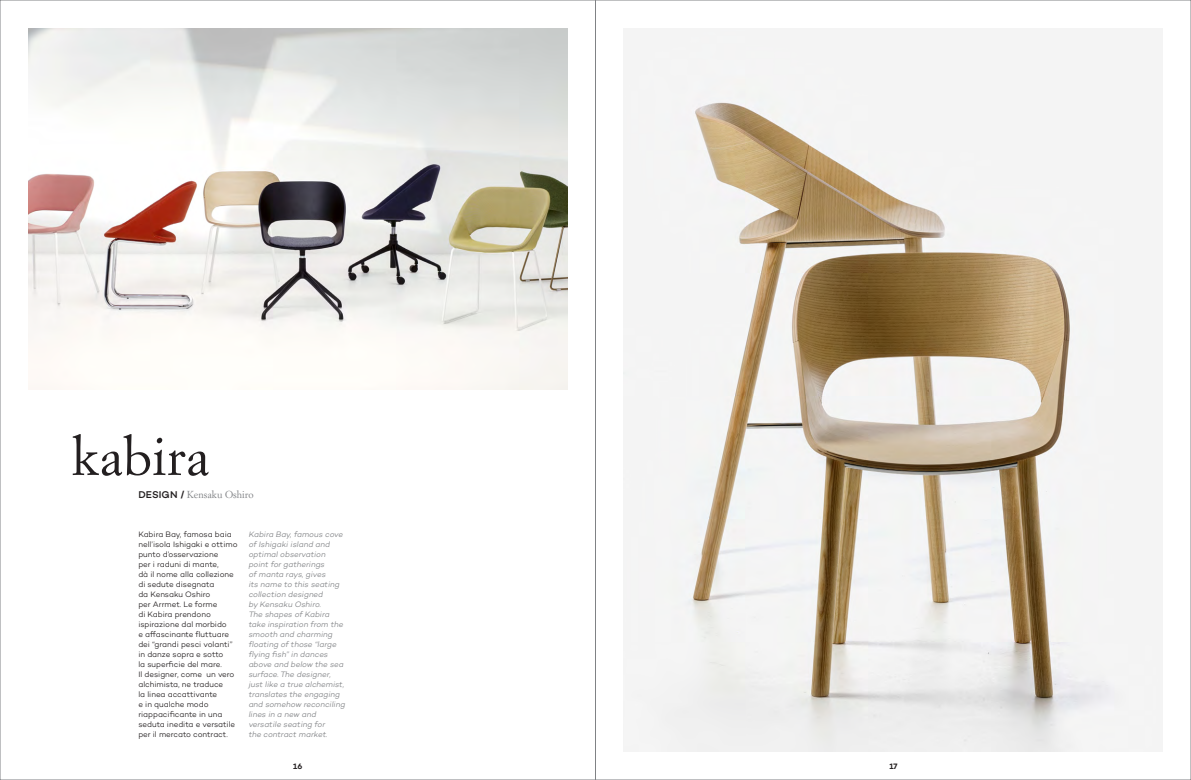
<style>
.page{position:relative;width:1191px;height:780px;background:#fff}
.page>*{position:absolute;margin:0;border:0;box-sizing:border-box;transform-origin:0 0}
.Titolo{font:53px "Simoncini Garamond Std";color:#231f20}
.t1{font:10px "Simoncini Garamond Std";color:#808285}
.Descrizione{font:300 8px/10px "Campton";letter-spacing:-.005em;color:#231f20}
.Descrizione_ING{font:italic 300 8px/10px "Campton";color:#808285}
.t2{font:600 8px "Campton";color:#231f20}
.s1{font-family:"Campton";font-weight:500;color:#231f20}
</style>
<div class="page">
<img style="left:28px;top:28px;width:539px;height:362px">
<img style="left:624px;top:28px;width:538px;height:723px">
<hr style="left:595px;top:0;width:1px;height:780px;background:#808285">
<p class="Titolo" style="left:72px;top:424px;width:139px">kabira</p>
<p class="t1" style="left:138px;top:488px;width:117px"><span class="s1">DESIGN /</span> Kensaku Oshiro</p>
<p class="Descrizione" style="left:138px;top:528px;width:101px">Kabira Bay, famosa baia nell’isola Ishigaki e ottimo punto d’osservazione</p>
<p class="Descrizione" style="left:138px;top:558px;width:82px">per i raduni di mante,</p>
<p class="Descrizione" style="left:138px;top:568px;width:97px">dà il nome alla collezione di sedute disegnata</p>
<p class="Descrizione" style="left:138px;top:588px;width:74px">da Kensaku Oshiro</p>
<p class="Descrizione" style="left:138px;top:598px;width:90px">per Arrmet. Le forme<br>di Kabira prendono ispirazione dal morbido</p>
<p class="Descrizione" style="left:138px;top:628px;width:96px">e affascinante fluttuare dei “grandi pesci volanti”</p>
<p class="Descrizione" style="left:138px;top:648px;width:87px">in danze sopra e sotto</p>
<p class="Descrizione" style="left:138px;top:658px;width:85px">la superficie del mare.</p>
<p class="Descrizione" style="left:138px;top:668px;width:98px">Il designer, come un vero alchimista, ne traduce<br>la linea accattivante<br>e in qualche modo riappacificante in una seduta inedita e versatile per il mercato contract.</p>
<p class="Descrizione_ING" style="left:248px;top:528px;width:98px">Kabira Bay,famous cove of Ishigakiisland and optimalobservation point forgatherings</p>
<p class="Descrizione_ING" style="left:248px;top:568px;width:80px">of manta rays,gives</p>
<p class="Descrizione_ING" style="left:248px;top:578px;width:94px">its name to this seating collection designed</p>
<p class="Descrizione_ING" style="left:248px;top:598px;width:76px">by Kensaku Oshiro.</p>
<p class="Descrizione_ING" style="left:248px;top:608px;width:99px">The shapes of Kabira take inspiration from the smooth and charming floating of those “large flying fish”in dances above and below the sea surface.The designer, just like a true alchemist, translates the engaging</p>
<p class="Descrizione_ING" style="left:248px;top:698px;width:100px">and somehow reconciling lines in a new and versatile seating for</p>
<p class="Descrizione_ING" style="left:248px;top:728px;width:82px">the contract market.</p>
<p class="t2" style="left:293px;top:761px;width:11px">16</p>
<p class="t2" style="left:889px;top:761px;width:10px">17</p>
</div>
